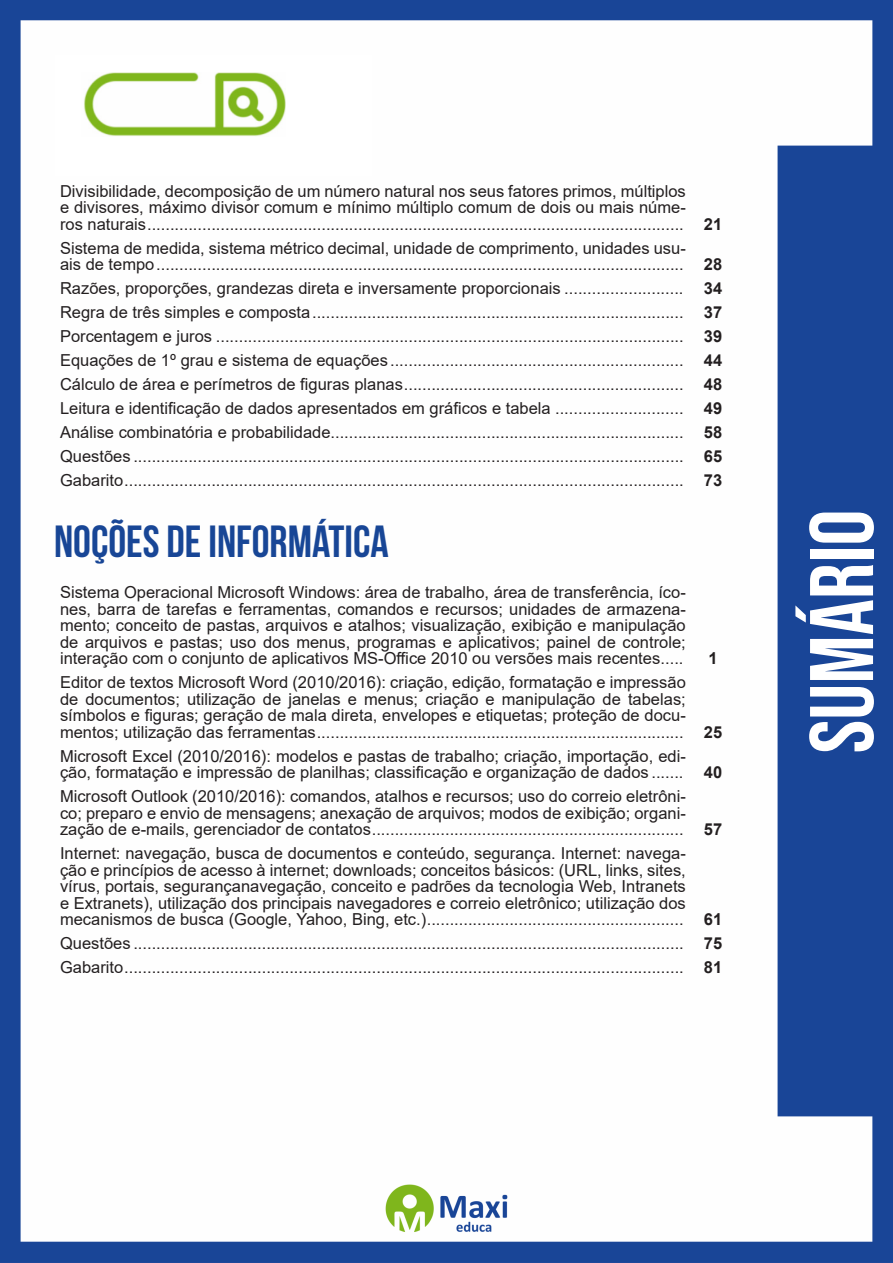
<style>
.page{position:relative;width:893px;height:1263px;background:#fff}
.page>*{position:absolute;margin:0;border:0;box-sizing:border-box;transform-origin:0 0}
.t1{font:90px "Bebas Neue";color:#fff}
.t2{font:700 45px "Bebas Neue";color:#184696}
.ALTERNATIVAS{font:16.5px/16.5px "Arial";color:#231f20;text-align:justify}
.INDICE{font:700 16.5px "Arial";color:#231f20}
.TITULO_DE_LEI{font:700 16.5px "Arial";color:#231f20}
</style>
<div class="page">
<img style="left:0;top:0;width:893px;height:1263px">
<div style="left:55px;top:55px;width:317px;height:121px;background:#fff"></div>
<img style="left:84px;top:72px;width:201px;height:64px">
<p class="ALTERNATIVAS" style="left:60px;top:182px;width:627px">Divisibilidade, decomposição de um número natural nos seus fatores primos, múltiplos e divisores, máximo divisor comum e mínimo múltiplo comum de dois ou mais núme&shy;ros naturais.....................................................................................................................</p>
<p class="ALTERNATIVAS" style="left:60px;top:239px;width:627px">Sistema de medida, sistema métrico decimal, unidade de comprimento, unidades usu&shy;ais de tempo...................................................................................................................</p>
<p class="INDICE" style="left:704px;top:212px;width:20px">21</p>
<p class="INDICE" style="left:704px;top:253px;width:20px">28</p>
<p class="ALTERNATIVAS" style="left:60px;top:280px;width:625px">Razões, proporções, grandezas direta e inversamente proporcionais ..........................</p>
<p class="INDICE" style="left:704px;top:277px;width:20px">34</p>
<p class="ALTERNATIVAS" style="left:60px;top:304px;width:625px">Regra de três simples e composta.................................................................................</p>
<p class="INDICE" style="left:704px;top:301px;width:20px">37</p>
<p class="ALTERNATIVAS" style="left:60px;top:328px;width:625px">Porcentagem e juros ......................................................................................................</p>
<p class="INDICE" style="left:704px;top:325px;width:20px">39</p>
<p class="ALTERNATIVAS" style="left:60px;top:352px;width:625px">Equações de 1º grau e sistema de equações ................................................................</p>
<p class="INDICE" style="left:704px;top:349px;width:20px">44</p>
<p class="ALTERNATIVAS" style="left:60px;top:376px;width:625px">Cálculo de área e perímetros de figuras planas.............................................................</p>
<p class="INDICE" style="left:704px;top:373px;width:20px">48</p>
<p class="ALTERNATIVAS" style="left:60px;top:400px;width:625px">Leitura e identificação de dados apresentados em gráficos e tabela ............................</p>
<p class="TITULO_DE_LEI" style="left:704px;top:397px;width:20px">49</p>
<p class="ALTERNATIVAS" style="left:60px;top:424px;width:625px">Análise combinatória e probabilidade.............................................................................</p>
<p class="INDICE" style="left:704px;top:421px;width:20px">58</p>
<p class="ALTERNATIVAS" style="left:60px;top:448px;width:625px">Questões ........................................................................................................................</p>
<p class="INDICE" style="left:704px;top:445px;width:20px">65</p>
<p class="ALTERNATIVAS" style="left:60px;top:472px;width:625px">Gabarito..........................................................................................................................</p>
<p class="INDICE" style="left:704px;top:469px;width:20px">73</p>
<p class="t2" style="left:54px;top:517px;width:336px">NOÇÕES DE INFORMÁTICA</p>
<p class="ALTERNATIVAS" style="left:60px;top:584px;width:627px">Sistema Operacional Microsoft Windows: área de trabalho, área de transferência, íco&shy;nes, barra de tarefas e ferramentas, comandos e recursos; unidades de armazena&shy;mento; conceito de pastas, arquivos e atalhos; visualização, exibição e manipulação de arquivos e pastas; uso dos menus, programas e aplicativos; painel de controle; interação com o conjunto de aplicativos MS-Office 2010 ou versões mais recentes.....</p>
<p class="INDICE" style="left:708px;top:647px;width:11px">1</p>
<p class="ALTERNATIVAS" style="left:60px;top:674px;width:627px">Editor de textos Microsoft Word (2010/2016): criação, edição, formatação e impressão de documentos; utilização de janelas e menus; criação e manipulação de tabelas; símbolos e figuras; geração de mala direta, envelopes e etiquetas; proteção de docu&shy;mentos; utilização das ferramentas................................................................................</p>
<p class="ALTERNATIVAS" style="left:60px;top:748px;width:627px">Microsoft Excel (2010/2016): modelos e pastas de trabalho; criação, importação, edi&shy;ção, formatação e impressão de planilhas; classificação e organização de dados .......</p>
<p class="ALTERNATIVAS" style="left:60px;top:788px;width:627px">Microsoft Outlook (2010/2016): comandos, atalhos e recursos; uso do correio eletrôni&shy;co; preparo e envio de mensagens; anexação de arquivos; modos de exibição; organi&shy;zação de e-mails, gerenciador de contatos....................................................................</p>
<p class="ALTERNATIVAS" style="left:60px;top:845px;width:627px">Internet: navegação, busca de documentos e conteúdo, segurança. Internet: navega&shy;ção e princípios de acesso à internet; downloads; conceitos básicos: (URL, links, sites, vírus, portais, segurançanavegação, conceito e padrões da tecnologia Web, Intranets e Extranets), utilização dos principais navegadores e correio eletrônico; utilização dos mecanismos de busca (Google, Yahoo, Bing, etc.)........................................................</p>
<p class="INDICE" style="left:704px;top:720px;width:20px">25</p>
<p class="INDICE" style="left:704px;top:761px;width:20px">40</p>
<p class="INDICE" style="left:704px;top:818px;width:20px">57</p>
<p class="INDICE" style="left:704px;top:908px;width:20px">61</p>
<p class="ALTERNATIVAS" style="left:60px;top:935px;width:625px">Questões ........................................................................................................................</p>
<p class="INDICE" style="left:704px;top:932px;width:20px">75</p>
<p class="ALTERNATIVAS" style="left:60px;top:959px;width:625px">Gabarito..........................................................................................................................</p>
<p class="INDICE" style="left:704px;top:956px;width:20px">81</p>
<h1 class="t1" style="left:791px;top:753px;width:245px;rotate:-90deg">sumário</h1>
</div>
